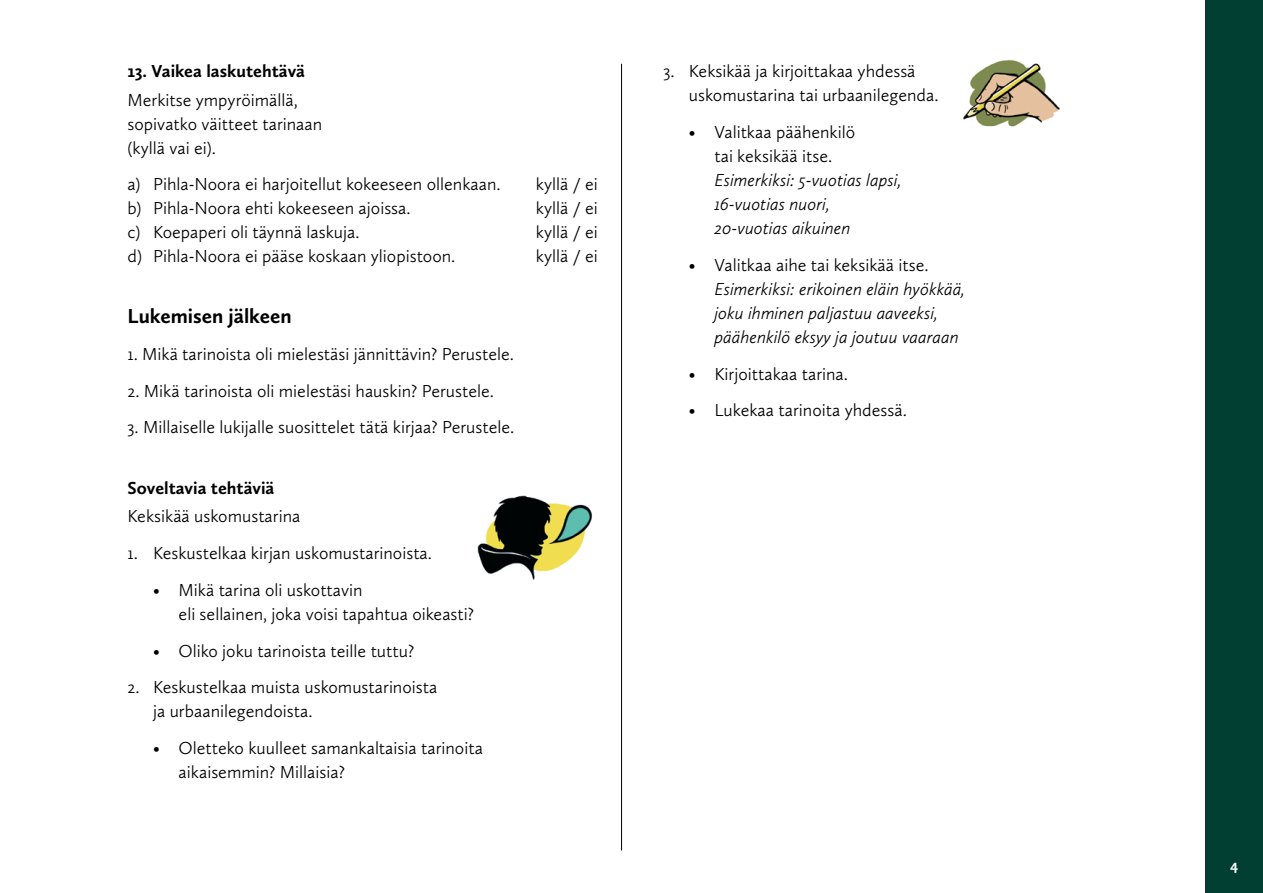
<style>
.page{position:relative;width:1263px;height:893px;background:#fff}
.page>*{position:absolute;margin:0;border:0;box-sizing:border-box;transform-origin:0 0}
.Pikkuotsikko{font:700 21px "Calluna Sans";color:#000}
.Leipis__väliä{font:300 18px "Calluna Sans";color:#000}
.Leipis{font:300 18px "Calluna Sans";color:#000}
.Leipis-2{font:italic 300 18px "Calluna Sans";color:#000}
.Leipis_Bold__väiiä{font:700 18px "Calluna Sans";color:#000}
.t1{font:700 15px "Calluna Sans";color:#fff}
</style>
<div class="page">
<hr style="left:621px;top:64px;width:1px;height:786px;background:#000">
<div style="left:1205px;top:0;width:58px;height:893px;background:#003f32"></div>
<img style="left:477px;top:495px;width:115px;height:85px">
<img style="left:963px;top:59px;width:97px;height:68px">
<p class="Leipis_Bold__väiiä" style="left:128px;top:60px;width:179px">13. Vaikea laskutehtävä</p>
<p class="Leipis" style="left:128px;top:89px;width:172px">Merkitse ympyröimällä,</p>
<p class="Leipis" style="left:128px;top:113px;width:196px">sopivatko väitteet tarinaan</p>
<p class="Leipis" style="left:128px;top:137px;width:90px">(kyllä vai ei).</p>
<p class="Leipis__väliä" style="left:128px;top:173px;width:375px">a) Pihla-Noora ei harjoitellut kokeeseen ollenkaan.</p>
<p class="Leipis__väliä" style="left:536px;top:173px;width:64px">kyllä / ei</p>
<p class="Leipis" style="left:128px;top:197px;width:285px">b) Pihla-Noora ehti kokeeseen ajoissa.</p>
<p class="Leipis" style="left:536px;top:197px;width:64px">kyllä / ei</p>
<p class="Leipis" style="left:128px;top:221px;width:234px">c) Koepaperi oli täynnä laskuja.</p>
<p class="Leipis" style="left:536px;top:221px;width:64px">kyllä / ei</p>
<p class="Leipis" style="left:128px;top:245px;width:329px">d) Pihla-Noora ei pääse koskaan yliopistoon.</p>
<p class="Leipis" style="left:536px;top:245px;width:64px">kyllä / ei</p>
<p class="Pikkuotsikko" style="left:128px;top:303px;width:166px">Lukemisen jälkeen</p>
<p class="Leipis__väliä" style="left:128px;top:343px;width:388px">1. Mikä tarinoista oli mielestäsi jännittävin? Perustele.</p>
<p class="Leipis__väliä" style="left:128px;top:380px;width:368px">2. Mikä tarinoista oli mielestäsi hauskin? Perustele.</p>
<p class="Leipis__väliä" style="left:128px;top:416px;width:388px">3. Millaiselle lukijalle suosittelet tätä kirjaa? Perustele.</p>
<p class="Leipis_Bold__väiiä" style="left:128px;top:477px;width:148px">Soveltavia tehtäviä</p>
<p class="Leipis" style="left:128px;top:505px;width:174px">Keksikää uskomustarina</p>
<p class="Leipis__väliä" style="left:128px;top:542px;width:306px">1. Keskustelkaa kirjan uskomustarinoista.</p>
<p class="Leipis__väliä" style="left:153px;top:579px;width:211px">• Mikä tarina oli uskottavin</p>
<p class="Leipis" style="left:179px;top:603px;width:297px">eli sellainen, joka voisi tapahtua oikeasti?</p>
<p class="Leipis__väliä" style="left:153px;top:640px;width:263px">• Oliko joku tarinoista teille tuttu?</p>
<p class="Leipis__väliä" style="left:128px;top:677px;width:311px">2. Keskustelkaa muista uskomustarinoista</p>
<p class="Leipis" style="left:153px;top:701px;width:161px">ja urbaanilegendoista.</p>
<p class="Leipis__väliä" style="left:153px;top:737px;width:331px">• Oletteko kuulleet samankaltaisia tarinoita</p>
<p class="Leipis" style="left:179px;top:761px;width:168px">aikaisemmin? Millaisia?</p>
<p class="Leipis__väliä" style="left:663px;top:60px;width:254px">3. Keksikää ja kirjoittakaa yhdessä</p>
<p class="Leipis" style="left:689px;top:84px;width:251px">uskomustarina tai urbaanilegenda.</p>
<p class="Leipis__väliä" style="left:689px;top:121px;width:168px">• Valitkaa päähenkilö</p>
<p class="Leipis" style="left:714px;top:145px;width:119px">tai keksikää itse.</p>
<p class="Leipis-2" style="left:714px;top:169px;width:189px">Esimerkiksi: 5-vuotias lapsi,</p>
<p class="Leipis-2" style="left:714px;top:193px;width:117px">16-vuotias nuori,</p>
<p class="Leipis-2" style="left:714px;top:217px;width:138px">20-vuotias aikuinen</p>
<p class="Leipis__väliä" style="left:689px;top:254px;width:241px">• Valitkaa aihe tai keksikää itse.</p>
<p class="Leipis-2" style="left:714px;top:278px;width:252px">Esimerkiksi: erikoinen eläin hyökkää,</p>
<p class="Leipis-2" style="left:714px;top:302px;width:225px">joku ihminen paljastuu aaveeksi,</p>
<p class="Leipis-2" style="left:714px;top:326px;width:246px">päähenkilö eksyy ja joutuu vaaraan</p>
<p class="Leipis__väliä" style="left:689px;top:363px;width:161px">• Kirjoittakaa tarina.</p>
<p class="Leipis__väliä" style="left:689px;top:399px;width:219px">• Lukekaa tarinoita yhdessä.</p>
<p class="t1" style="left:1230px;top:856px;width:10px">4</p>
</div>
